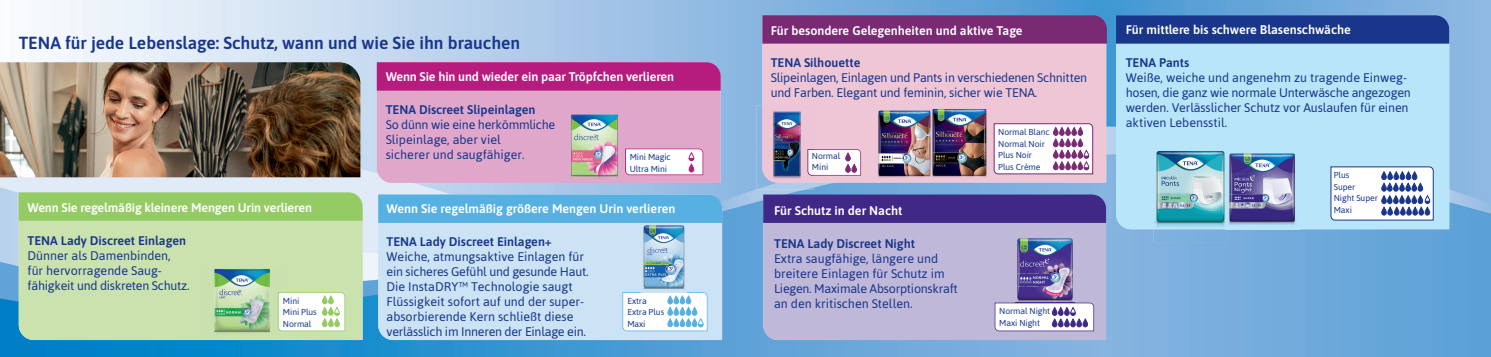
<style>
.page{position:relative;width:1491px;height:357px;background:#fff}
.page>*{position:absolute;margin:0;border:0;box-sizing:border-box;transform-origin:0 0}
.t1{font:600 17.5px "Asap";color:#19368a}
.t2{font:12.5px/15px "Asap";color:#19368a}
.t3{font:600 12.5px "Asap";letter-spacing:-.01em;color:#fff}
.t4{font:600 12.5px "Asap";color:#19368a}
.t5{font:12.5px/15px "Asap";letter-spacing:-.02em;color:#19368a}
.t6{font:8.62px/11.5px "Asap";letter-spacing:-.01em;color:#19368a}
.s1{color:#19378a}
</style>
<div class="page">
<img style="left:0;top:0;width:1490px;height:356px">
<div style="left:1115px;top:44px;width:334px;height:185px;background:#b9e5fa"></div>
<svg style="left:1115px;top:15px;width:334px;height:29px;background:#1c3a8c"></svg>
<div style="left:378px;top:223px;width:344px;height:117px;background:#cbe3f5"></div>
<div style="left:378px;top:194px;width:344px;height:29px;background:#57b0e2"></div>
<svg style="left:622px;top:292px;width:85px;height:39px"></svg>
<div style="left:667px;top:295px;width:5px;height:9px;border:1px solid #57b0e2;border-radius:2px"></div>
<svg style="left:1330px;top:166px;width:103px;height:54px"></svg>
<div style="left:377px;top:91px;width:343px;height:92px;background:#e0a7cb"></div>
<svg style="left:377px;top:62px;width:343px;height:29px;background:#b61f80"></svg>
<div style="left:19px;top:220px;width:343px;height:120px;background:#c9e2ae"></div>
<div style="left:19px;top:192px;width:343px;height:28px;background:#95cb64"></div>
<svg style="left:280px;top:292px;width:65px;height:39px"></svg>
<div style="left:334px;top:307px;width:5px;height:8px;border:1px solid #95cb64;border-radius:2px"></div>
<div style="left:762px;top:44px;width:344px;height:138px;background:#efc6d6"></div>
<svg style="left:762px;top:15px;width:344px;height:29px;background:#7a2d75"></svg>
<img style="left:877px;top:109px;width:109px;height:69px">
<img style="left:931px;top:110px;width:1px;height:68px">
<svg style="left:993px;top:123px;width:100px;height:51px"></svg>
<div style="left:1053px;top:161px;width:5px;height:9px;border:1px solid #792a73;border-radius:2px"></div>
<img style="left:756px;top:105px;width:29px;height:84px">
<img style="left:785px;top:182px;width:29px;height:7px">
<img style="left:762px;top:105px;width:52px;height:77px">
<svg style="left:807px;top:149px;width:54px;height:26px"></svg>
<div style="left:763px;top:223px;width:343px;height:117px;background:#c0b8d9"></div>
<svg style="left:763px;top:194px;width:343px;height:29px;background:#412b88"></svg>
<svg style="left:994px;top:302px;width:100px;height:29px"></svg>
<img style="left:1153px;top:229px;width:73px;height:14px">
<img style="left:1153px;top:151px;width:73px;height:39px">
<img style="left:1153px;top:190px;width:146px;height:39px">
<img style="left:1226px;top:229px;width:73px;height:3px">
<img style="left:1226px;top:154px;width:73px;height:37px">
<img style="left:1225px;top:154px;width:1px;height:75px">
<img style="left:0;top:62px;width:360px;height:115px">
<img style="left:1015px;top:236px;width:59px;height:67px">
<img style="left:563px;top:111px;width:63px;height:76px">
<svg style="left:625px;top:148px;width:78px;height:27px"></svg>
<img style="left:202px;top:268px;width:78px;height:67px">
<img style="left:278px;top:292px;width:2px;height:38px">
<img style="left:641px;top:224px;width:45px;height:68px">
<h1 class="t1" style="left:19px;top:37px;width:503px">TENA für jede Lebenslage: Schutz, wann und wie Sie ihn brauchen</h1>
<p class="t3" style="left:28px;top:203px;width:286px">Wenn Sie regelmäßig kleinere Mengen Urin verlieren</p>
<p class="t4" style="left:28px;top:235px;width:160px">TENA Lady Discreet Einlagen</p>
<p class="t2" style="left:28px;top:248px;width:163px">Dünner als Damenbinden,<br>für hervorragende Saug&shy;fähigkeit und diskreten Schutz.</p>
<p class="t6" style="left:283px;top:295px;width:35px">Mini<br>Mini Plus<br>Normal</p>
<p class="t3" style="left:385px;top:72px;width:290px">Wenn Sie hin und wieder ein paar Tröpfchen verlieren</p>
<p class="t4" style="left:385px;top:104px;width:151px">TENA Discreet Slipeinlagen</p>
<p class="t2" style="left:385px;top:118px;width:171px">So dünn wie eine herkömmliche<br>Slipeinlage, aber viel<br>sicherer und saugfähiger.</p>
<p class="t6" style="left:629px;top:152px;width:43px">Mini Magic<br>Ultra Mini</p>
<p class="t3" style="left:386px;top:204px;width:290px">Wenn Sie regelmäßig größere Mengen Urin verlieren</p>
<p class="t4" style="left:386px;top:237px;width:167px">TENA Lady Discreet Einlagen+</p>
<p class="t2" style="left:386px;top:250px;width:203px">Weiche, atmungsaktive Einlagen für ein sicheres Gefühl und gesunde Haut.<br>Die InstaDRY™ Technologie saugt Flüssigkeit sofort auf und der super&shy;absorbierende Kern schließt diese verlässlich im Inneren der Einlage ein.</p>
<p class="t6" style="left:627px;top:295px;width:38px">Extra<br>Extra Plus<br>Maxi</p>
<p class="t3" style="left:770px;top:26px;width:253px">Für besondere Gelegenheiten und aktive Tage</p>
<p class="t4" style="left:770px;top:58px;width:91px">TENA Silhouette</p>
<p class="t5" style="left:770px;top:71px;width:318px">Slipeinlagen, Einlagen und Pants in verschiedenen Schnitten und Farben. Elegant und feminin, sicher wie TENA.</p>
<p class="t6" style="left:998px;top:127px;width:53px">Normal Blanc<br>Normal Noir<br>Plus Noir<br>Plus Crème</p>
<p class="t6" style="left:812px;top:151px;width:30px"><span class="s1">N</span>ormal<br><span class="s1">M</span>ini</p>
<p class="t3" style="left:774px;top:206px;width:130px">Für Schutz in der Nacht</p>
<p class="t4" style="left:774px;top:238px;width:142px">TENA Lady Discreet Night</p>
<p class="t2" style="left:774px;top:251px;width:185px">Extra saugfähige, längere und breitere Einlagen für Schutz im<br>Liegen. Maximale Absorptionskraft an den kritischen Stellen.</p>
<p class="t6" style="left:999px;top:306px;width:52px">Normal Night<br>Maxi Night</p>
<p class="t3" style="left:1125px;top:25px;width:227px">Für mittlere bis schwere Blasenschwäche</p>
<p class="t4" style="left:1125px;top:58px;width:65px">TENA Pants</p>
<p class="t2" style="left:1125px;top:71px;width:286px">Weiße, weiche und angenehm zu tragende Einweg&shy;hosen, die ganz wie normale Unterwäsche angezogen werden. Verlässlicher Schutz vor Auslaufen für einen aktiven Lebensstil.</p>
<p class="t6" style="left:1333px;top:170px;width:46px">Plus<br>Super<br>Night Super<br>Maxi</p>
</div>
